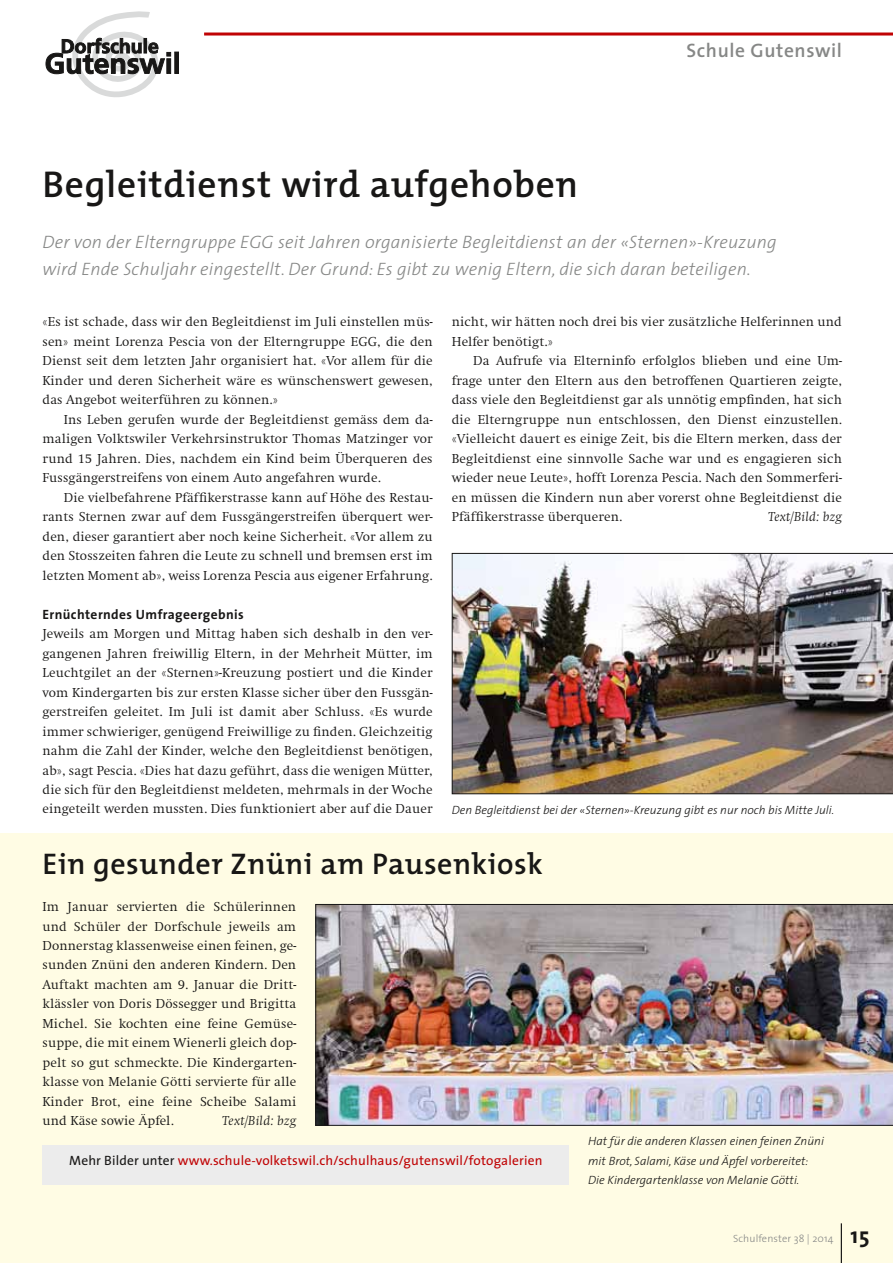
<style>
.page{position:relative;width:893px;height:1263px;background:#fff}
.page>*{position:absolute;margin:0;border:0;box-sizing:border-box;transform-origin:0 0}
.t1{font:600 37.5px "The Mix";letter-spacing:.02em;color:#181716}
.t2{font:600 30px "The Mix";letter-spacing:.02em;color:#181716}
.t3{font:600 19.5px "The Sans";letter-spacing:.03em;color:#868786}
.t4{font:italic 300 18px/27px "The Sans";letter-spacing:.01em;color:#868786}
.t5{font:300 13.5px/19.5px "Swift";letter-spacing:.01em;color:#181716}
.t6{font:13.5px "The Sans";letter-spacing:.01em;color:#c00304}
.t7{font:italic 300 13.5px "Swift";letter-spacing:.02em;color:#181716}
.t8{font:italic 300 12px/19.5px "The Sans";color:#181716}
.t9{font:300 10.5px "The Sans";letter-spacing:.01em;color:#868786}
.s1{font-family:"The Sans";font-weight:700}
.s2{color:#181716}
.s3{font-weight:700;font-size:22.5px;color:#181716}
</style>
<div class="page">
<hr style="left:204px;top:33px;width:689px;height:3px;background:#c00304">
<div style="left:0;top:833px;width:893px;height:430px;background:#fffce4"></div>
<hr style="left:841px;top:1223px;width:1px;height:40px;background:#181716">
<img style="left:315px;top:904px;width:578px;height:222px">
<img style="left:452px;top:553px;width:441px;height:241px">
<div style="left:43px;top:1145px;width:526px;height:39px;background:#ececec"></div>
<hr style="left:175px;top:52px;width:4px;height:21px;background:#181716">
<div style="left:174px;top:52px;width:5px;height:22px;border:1px solid #181716"></div>
<svg style="left:46px;top:11px;width:125px;height:86px"></svg>
<p class="t1" style="left:43px;top:153px;width:537px">Begleitdienst wird aufgehoben</p>
<p class="t3" style="left:687px;top:34px;width:157px">Schule Gutenswil</p>
<p class="t4" style="left:43px;top:228px;width:736px">Der von der Elterngruppe EGG seit Jahren organisierte Begleitdienst an der «Sternen»-Kreuzung wird Ende Schuljahr eingestellt. Der Grund: Es gibt zu wenig Eltern, die sich daran beteiligen.</p>
<p class="t5" style="left:43px;top:312px;width:392px">«Es ist schade, dass wir den Begleitdienst im Juli einstellen müs-</p>
<p class="t5" style="left:43px;top:332px;width:392px">sen» meint Lorenza Pescia von der Elterngruppe EGG, die den</p>
<p class="t5" style="left:43px;top:351px;width:392px">Dienst seit dem letzten Jahr organisiert hat. «Vor allem für die</p>
<p class="t5" style="left:43px;top:371px;width:392px">Kinder und deren Sicherheit wäre es wünschenswert gewesen,</p>
<p class="t5" style="left:43px;top:390px;width:237px">das Angebot weiterführen zu können.»</p>
<p class="t5" style="left:64px;top:410px;width:370px">Ins Leben gerufen wurde der Begleitdienst gemäss dem da-</p>
<p class="t5" style="left:43px;top:429px;width:392px">maligen Volktswiler Verkehrsinstruktor Thomas Matzinger vor</p>
<p class="t5" style="left:43px;top:449px;width:392px">rund 15 Jahren. Dies, nachdem ein Kind beim Überqueren des</p>
<p class="t5" style="left:43px;top:468px;width:340px">Fussgängerstreifens von einem Auto angefahren wurde.</p>
<p class="t5" style="left:64px;top:488px;width:370px">Die vielbefahrene Pfäffikerstrasse kann auf Höhe des Restau-</p>
<p class="t5" style="left:43px;top:507px;width:392px">rants Sternen zwar auf dem Fussgängerstreifen überquert wer-</p>
<p class="t5" style="left:43px;top:527px;width:392px">den, dieser garantiert aber noch keine Sicherheit. «Vor allem zu</p>
<p class="t5" style="left:43px;top:546px;width:392px">den Stosszeiten fahren die Leute zu schnell und bremsen erst im</p>
<p class="t5" style="left:43px;top:566px;width:392px">letzten Moment ab», weiss Lorenza Pescia aus eigener Erfahrung.</p>
<p class="t5" style="left:43px;top:605px;width:392px"><span class="s1">Ernüchterndes Umfrageergebnis<br></span>Jeweils am Morgen und Mittag haben sich deshalb in den ver&shy;gangenen Jahren freiwillig Eltern, in der Mehrheit Mütter, im Leuchtgilet an der «Sternen»-Kreuzung postiert und die Kinder vom Kindergarten bis zur ersten Klasse sicher über den Fussgän&shy;gerstreifen geleitet. Im Juli ist damit aber Schluss. «Es wurde immer schwieriger, genügend Freiwillige zu finden. Gleichzeitig nahm die Zahl der Kinder, welche den Begleitdienst benötigen, ab», sagt Pescia. «Dies hat dazu geführt, dass die wenigen Mütter, die sich für den Begleitdienst meldeten, mehrmals in der Woche eingeteilt werden mussten. Dies funktioniert aber auf die Dauer</p>
<p class="t5" style="left:452px;top:312px;width:392px">nicht, wir hätten noch drei bis vier zusätzliche Helferinnen und</p>
<p class="t5" style="left:452px;top:332px;width:103px">Helfer benötigt.»</p>
<p class="t5" style="left:473px;top:351px;width:370px">Da Aufrufe via Elterninfo erfolglos blieben und eine Um-</p>
<p class="t5" style="left:452px;top:371px;width:392px">frage unter den Eltern aus den betroffenen Quartieren zeigte,</p>
<p class="t5" style="left:452px;top:390px;width:392px">dass viele den Begleitdienst gar als unnötig empfinden, hat sich</p>
<p class="t5" style="left:452px;top:410px;width:392px">die Elterngruppe nun entschlossen, den Dienst einzustellen.</p>
<p class="t5" style="left:452px;top:429px;width:392px">«Vielleicht dauert es einige Zeit, bis die Eltern merken, dass der</p>
<p class="t5" style="left:452px;top:449px;width:392px">Begleitdienst eine sinnvolle Sache war und es engagieren sich</p>
<p class="t5" style="left:452px;top:468px;width:392px">wieder neue Leute», hofft Lorenza Pescia. Nach den Sommerferi-</p>
<p class="t5" style="left:452px;top:488px;width:392px">en müssen die Kindern nun aber vorerst ohne Begleitdienst die</p>
<p class="t5" style="left:452px;top:507px;width:172px">Pfäffikerstrasse überqueren.</p>
<p class="t7" style="left:768px;top:509px;width:75px">Text/Bild: bzg</p>
<p class="t8" style="left:452px;top:799px;width:384px">Den Begleitdienst bei der «Sternen»-Kreuzung gibt es nur noch bis Mitte Juli.</p>
<p class="t2" style="left:43px;top:839px;width:502px">Ein gesunder Znüni am Pausenkiosk</p>
<p class="t5" style="left:43px;top:897px;width:255px;text-align:justify">Im Januar servierten die Schülerinnen und Schüler der Dorfschule jeweils am Donnerstag klassenweise einen feinen, ge&shy;sunden Znüni den anderen Kindern. Den Auftakt machten am 9. Januar die Dritt&shy;klässler von Doris Dössegger und Brigitta Michel. Sie kochten eine feine Gemüse&shy;suppe, die mit einem Wienerli gleich dop&shy;pelt so gut schmeckte. Die Kindergarten&shy;klasse von Melanie Götti servierte für alle Kinder Brot, eine feine Scheibe Salami und Käse sowie Äpfel.</p>
<p class="t7" style="left:223px;top:1114px;width:75px">Text/Bild: bzg</p>
<p class="t6" style="left:69px;top:1149px;width:475px"><span class="s2">Mehr Bilder unter</span> www.schule-volketswil.ch/schulhaus/gutenswil/fotogalerien</p>
<p class="t8" style="left:588px;top:1131px;width:237px">Hat für die anderen Klassen einen feinen Znüni mit Brot, Salami, Käse und Äpfel vorbereitet:<br>Die Kindergartenklasse von Melanie Götti.</p>
<p class="t9" style="left:733px;top:1230px;width:138px">Schulfenster 38 | 2014 <span class="s3">15</span></p>
</div>
